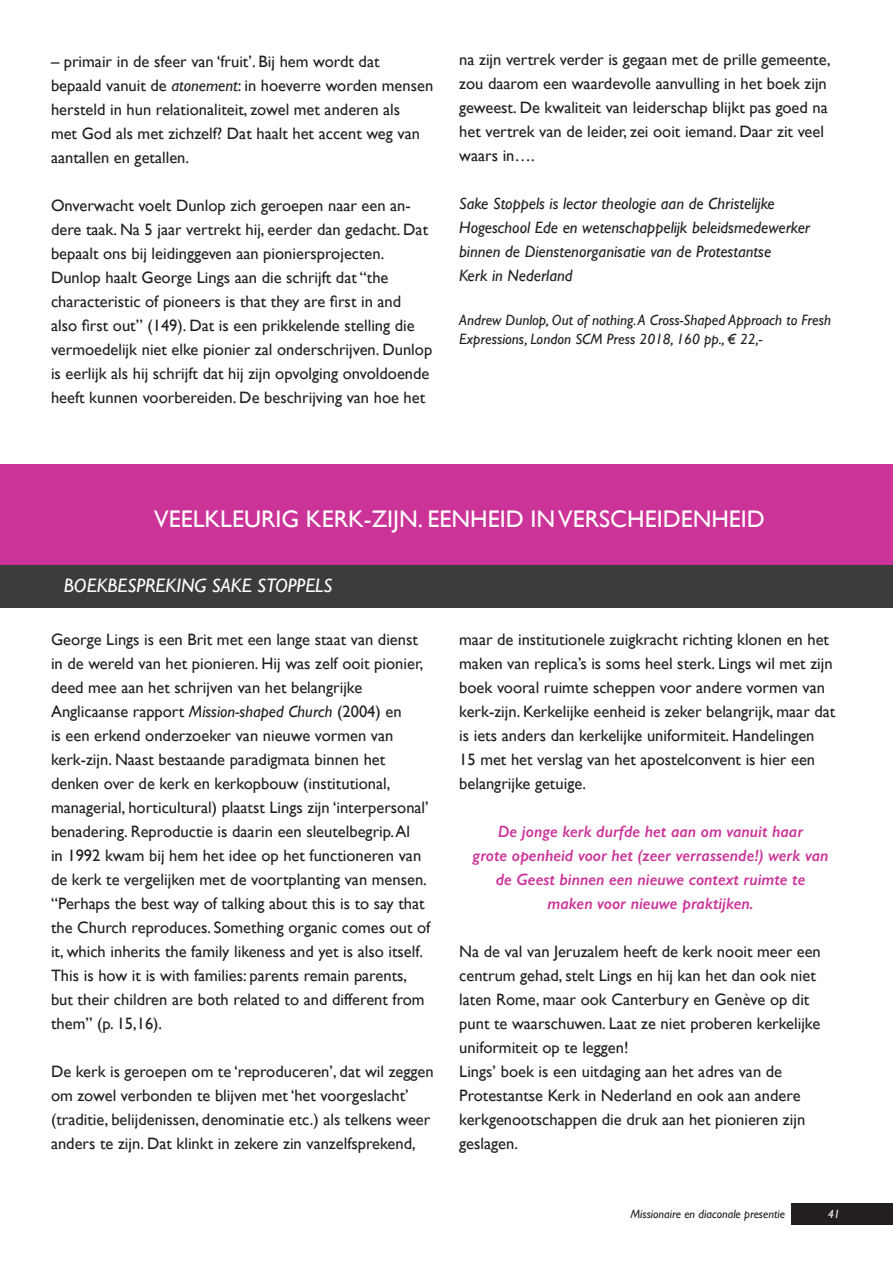
<style>
.page{position:relative;width:893px;height:1263px;background:#fff}
.page>*{position:absolute;margin:0;border:0;box-sizing:border-box;transform-origin:0 0}
.t1{font:24px "Gill Sans";color:#fff}
.t2{font:italic 19.5px "Gill Sans";color:#fff}
.t3{font:16.5px/24px "Gill Sans";color:#231f20}
.t4{font:italic 16.5px/24px "Gill Sans";color:#231f20}
.t5{font:italic 600 16.5px/24px "Gill Sans";color:#c39;text-align:center}
.t6{font:italic 15px/19.5px "Gill Sans";color:#231f20}
.t7{font:italic 12px "Gill Sans";color:#231f20}
.t8{font:italic 12px "Gill Sans";color:#fff}
.s1{font-style:italic}
</style>
<div class="page">
<div style="left:792px;top:1203px;width:101px;height:22px;background:#231f20"></div>
<div style="left:0;top:537px;width:893px;height:71px;background:#3c3c3b"></div>
<div style="left:0;top:464px;width:893px;height:100px;background:#c39"></div>
<p class="t3" style="left:51px;top:49px;width:384px">– primair in de sfeer van ‘fruit’. Bij hem wordt dat bepaald vanuit de <span class="s1">atonement</span>: in hoeverre worden mensen hersteld in hun relationaliteit, zowel met anderen als<br>met God als met zichzelf? Dat haalt het accent weg van aantallen en getallen.</p>
<p class="t3" style="left:51px;top:193px;width:383px">Onverwacht voelt Dunlop zich geroepen naar een an&shy;dere taak. Na 5 jaar vertrekt hij, eerder dan gedacht. Dat bepaalt ons bij leidinggeven aan pioniersprojecten.<br>Dunlop haalt George Lings aan die schrijft dat “the characteristic of pioneers is that they are first in and<br>also first out” (149). Dat is een prikkelende stelling die vermoedelijk niet elke pionier zal onderschrijven. Dunlop is eerlijk als hij schrijft dat hij zijn opvolging onvoldoende heeft kunnen voorbereiden. De beschrijving van hoe het</p>
<p class="t3" style="left:459px;top:48px;width:373px">na zijn vertrek verder is gegaan met de prille gemeente, zou daarom een waardevolle aanvulling in het boek zijn geweest. De kwaliteit van leiderschap blijkt pas goed na het vertrek van de leider, zei ooit iemand. Daar zit veel waars in….</p>
<p class="t4" style="left:459px;top:192px;width:352px">Sake Stoppels is lector theologie aan de Christelijke Hogeschool Ede en wetenschappelijk beleidsmedewerker binnen de Dienstenorganisatie van de Protestantse<br>Kerk in Nederland</p>
<p class="t6" style="left:459px;top:310px;width:373px">Andrew Dunlop, Out of nothing. A Cross-Shaped Approach to Fresh<br>Expressions, London SCM Press 2018, 160 pp., € 22,-</p>
<h1 class="t1" style="left:154px;top:504px;width:612px">VEELKLEURIG KERK-ZIJN. EENHEID IN VERSCHEIDENHEID</h1>
<p class="t2" style="left:64px;top:574px;width:270px">BOEKBESPREKING SAKE STOPPELS</p>
<p class="t3" style="left:51px;top:627px;width:381px">George Lings is een Brit met een lange staat van dienst in de wereld van het pionieren. Hij was zelf ooit pionier, deed mee aan het schrijven van het belangrijke Anglicaanse rapport <span class="s1">Mission-shaped Church</span> (2004) en<br>is een erkend onderzoeker van nieuwe vormen van kerk-zijn. Naast bestaande paradigmata binnen het denken over de kerk en kerkopbouw (institutional, managerial, horticultural) plaatst Lings zijn ‘interpersonal’ benadering. Reproductie is daarin een sleutelbegrip. Al<br>in 1992 kwam bij hem het idee op het functioneren van de kerk te vergelijken met de voortplanting van mensen. “Perhaps the best way of talking about this is to say that the Church reproduces. Something organic comes out of it, which inherits the family likeness and yet is also itself.<br>This is how it is with families: parents remain parents, but their children are both related to and different from them” (p. 15,16).</p>
<p class="t3" style="left:51px;top:1059px;width:384px">De kerk is geroepen om te ‘reproduceren’, dat wil zeggen om zowel verbonden te blijven met ‘het voorgeslacht’ (traditie, belijdenissen, denominatie etc.) als telkens weer anders te zijn. Dat klinkt in zekere zin vanzelfsprekend,</p>
<p class="t3" style="left:459px;top:627px;width:378px">maar de institutionele zuigkracht richting klonen en het maken van replica’s is soms heel sterk. Lings wil met zijn boek vooral ruimte scheppen voor andere vormen van kerk-zijn. Kerkelijke eenheid is zeker belangrijk, maar dat is iets anders dan kerkelijke uniformiteit. Handelingen<br>15 met het verslag van het apostelconvent is hier een belangrijke getuige.</p>
<p class="t5" style="left:473px;top:819px;width:357px">De jonge kerk durfde het aan om vanuit haar<br>grote openheid voor het (zeer verrassende!) werk van de Geest binnen een nieuwe context ruimte te maken voor nieuwe praktijken.</p>
<p class="t3" style="left:459px;top:939px;width:363px">Na de val van Jeruzalem heeft de kerk nooit meer een centrum gehad, stelt Lings en hij kan het dan ook niet laten Rome, maar ook Canterbury en Genève op dit punt te waarschuwen. Laat ze niet proberen kerkelijke uniformiteit op te leggen!<br>Lings’ boek is een uitdaging aan het adres van de Protestantse Kerk in Nederland en ook aan andere kerkgenootschappen die druk aan het pionieren zijn geslagen.</p>
<p class="t7" style="left:630px;top:1207px;width:156px">Missionaire en diaconale presentie</p>
<p class="t8" style="left:828px;top:1207px;width:14px">41</p>
</div>
